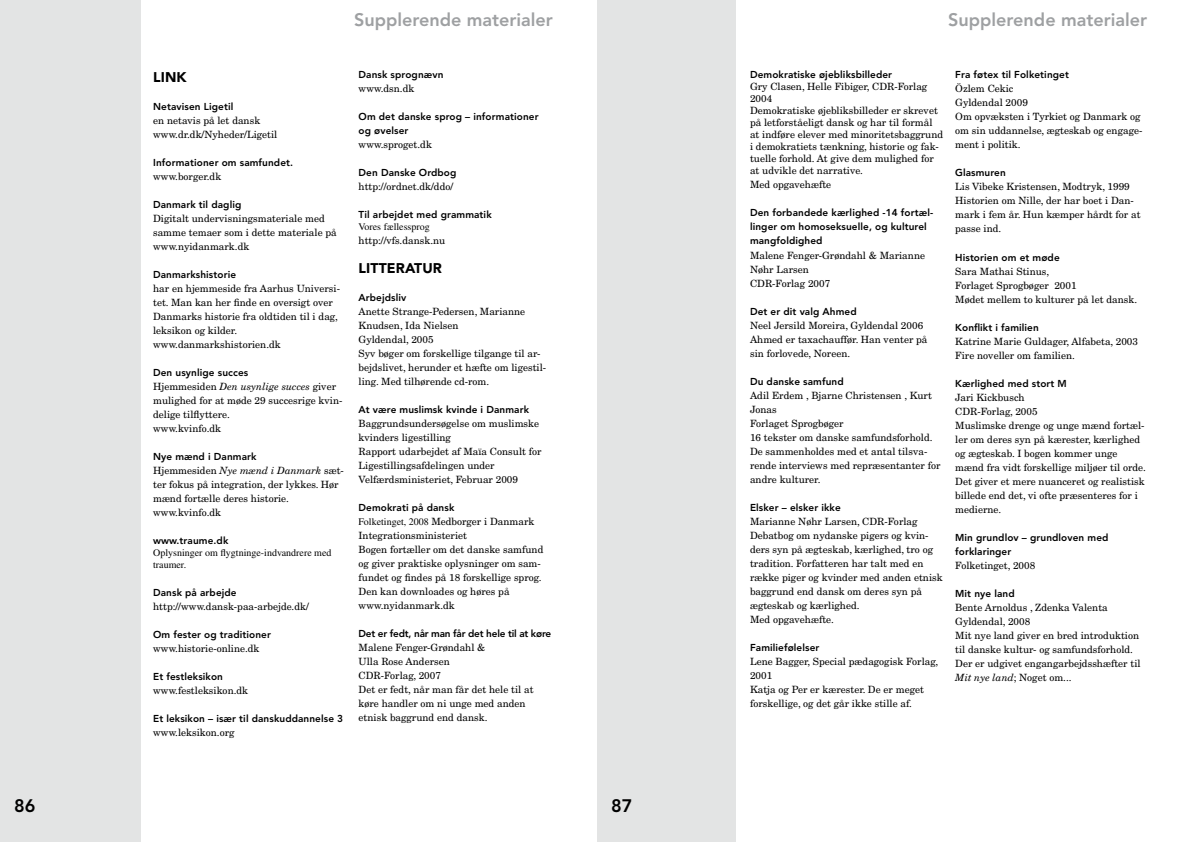
<style>
.page{position:relative;width:1191px;height:842px;background:#fff}
.page>*{position:absolute;margin:0;border:0;box-sizing:border-box;transform-origin:0 0}
.t1{font:800 18px "Avenir";color:#9ea0a2}
.t2{font:800 18px "Avenir";color:#000}
.t3{font:900 14px "Avenir";letter-spacing:.01em;color:#000}
.t4{font:10px/14px "New Century Schlbk";color:#000}
.t5{font:800 10px/14px "Avenir";letter-spacing:.01em;color:#000}
.t6{font:10px/12px "Times";color:#000}
.t7{font:800 10px "Avenir";letter-spacing:-.02em;color:#000}
.s1{font-style:italic}
.s2{font-family:"Times"}
</style>
<div class="page">
<div style="left:597px;top:0;width:139px;height:842px;background:#e3e4e4"></div>
<div style="left:0;top:0;width:140px;height:842px;background:#e3e4e4"></div>
<h1 class="t1" style="left:354px;top:9px;width:200px">Supplerende materialer</h1>
<h1 class="t1" style="left:948px;top:9px;width:200px">Supplerende materialer</h1>
<h2 class="t3" style="left:153px;top:68px;width:33px">LINK</h2>
<p class="t5" style="left:153px;top:99px;width:82px">N etavisen Ligetil</p>
<p class="t4" style="left:153px;top:113px;width:126px">en netavis på let dansk www.dr.dk/Nyheder/Ligetil</p>
<p class="t5" style="left:153px;top:155px;width:141px">Informationer om samfundet.</p>
<p class="t4" style="left:153px;top:169px;width:70px">www.borger.dk</p>
<p class="t5" style="left:153px;top:197px;width:90px">Danmark til daglig</p>
<p class="t4" style="left:153px;top:211px;width:185px">Digitalt undervisningsmateriale med samme temaer som i dette materiale på www.nyidanmark.dk</p>
<p class="t5" style="left:153px;top:267px;width:84px">Danmarkshistorie</p>
<p class="t4" style="left:153px;top:281px;width:188px">har en hjemmeside fra Aarhus Universi&shy;tet. Man kan her finde en oversigt over Danmarks historie fra oldtiden til i dag, leksikon og kilder. www.danmarkshistorien.dk</p>
<p class="t5" style="left:153px;top:365px;width:97px">Den usynlige succes</p>
<p class="t4" style="left:153px;top:379px;width:191px">Hjemmesiden <span class="s1">Den usynlige succes</span> giver mulighed for at møde 29 succesrige kvin&shy;delige tilflyttere.<br>www.kvinfo.dk</p>
<p class="t5" style="left:153px;top:449px;width:105px">Nye mænd i Danmark</p>
<p class="t4" style="left:153px;top:463px;width:192px">Hjemmesiden <span class="s1">Nye mænd i Danmark</span> sæt&shy;ter fokus på integration, der lykkes. Hør mænd fortælle deres historie. www.kvinfo.dk</p>
<p class="t5" style="left:153px;top:533px;width:77px">www.traume.dk</p>
<p class="t6" style="left:153px;top:546px;width:180px">Oplysninger om flygtninge-indvandrere med traumer.</p>
<p class="t5" style="left:153px;top:585px;width:85px">Dansk på arbejde</p>
<p class="t4" style="left:153px;top:599px;width:157px">http://www.dansk-paa-arbejde.dk/</p>
<p class="t5" style="left:153px;top:627px;width:119px">Om fester og traditioner</p>
<p class="t4" style="left:153px;top:641px;width:108px">www.historie-online.dk</p>
<p class="t5" style="left:153px;top:669px;width:71px">Et festleksikon</p>
<p class="t4" style="left:153px;top:683px;width:97px">www.festleksikon.dk</p>
<p class="t5" style="left:153px;top:711px;width:192px">Et leksikon – især til danskuddannelse 3</p>
<p class="t4" style="left:153px;top:725px;width:83px">www.leksikon.org</p>
<p class="t5" style="left:358px;top:68px;width:86px">Dansk sprognævn</p>
<p class="t4" style="left:358px;top:82px;width:57px">www.dsn.dk</p>
<p class="t5" style="left:358px;top:110px;width:182px">Om det danske sprog – informationer og øvelser</p>
<p class="t4" style="left:358px;top:138px;width:75px">www.sproget.dk</p>
<p class="t5" style="left:358px;top:166px;width:99px">Den Danske Ordbog</p>
<p class="t4" style="left:358px;top:180px;width:96px">http://ordnet.dk/ddo/</p>
<p class="t5" style="left:358px;top:208px;width:135px">Til arbejdet med grammatik</p>
<p class="t6" style="left:358px;top:221px;width:73px">Vores fællessprog</p>
<p class="t4" style="left:358px;top:234px;width:88px">http://vfs.dansk.nu</p>
<h2 class="t3" style="left:358px;top:259px;width:17px">LITTER</h2>
<h2 class="t3" style="left:405px;top:259px;width:20px">ATUR</h2>
<p class="t5" style="left:358px;top:290px;width:49px">Arbejdsliv</p>
<p class="t4" style="left:358px;top:304px;width:189px">Anette Strange-Pedersen, Marianne<br>Knudsen, Ida Nielsen<br>Gyldendal, 2005<br>Syv bøger om forskellige tilgange til ar&shy;bejdslivet, herunder et hæfte om ligestil&shy;ling. Med tilhørende cd-rom.</p>
<p class="t5" style="left:358px;top:402px;width:172px">At være muslimsk kvinde i Danmark</p>
<p class="t4" style="left:358px;top:416px;width:184px">Baggrundsundersøgelse om muslimske kvinders ligestilling<br>Rapport udarbejdet af Maïa Consult for Ligestillingsafdelingen under Velfærdsministeriet, Februar 2009</p>
<p class="t5" style="left:358px;top:500px;width:97px">Demokrati på dansk</p>
<p class="t4" style="left:358px;top:514px;width:186px"><span class="s2">Folketinget, 2008</span> Medborger i Danmark Integrationsministeriet<br>Bogen fortæller om det danske samfund og giver praktiske oplysninger om sam&shy;fundet og findes på 18 forskellige sprog.<br>Den kan downloades og høres på www.nyidanmark.dk</p>
<p class="t7" style="left:358px;top:627px;width:194px">Det er fedt, når man får det hele til at køre</p>
<p class="t4" style="left:358px;top:640px;width:177px">Malene Fenger-Grøndahl &amp;<br>Ulla Rose Andersen<br>CDR-Forlag, 2007<br>Det er fedt, når man får det hele til at køre handler om ni unge med anden etnisk baggrund end dansk.</p>
<p class="t5" style="left:750px;top:68px;width:144px">Demokratiske øjebliksbilleder</p>
<p class="t4" style="left:750px;top:81px;width:195px;line-height:12px">Gry Clasen, Helle Fibiger, CDR-Forlag 2004<br>Demokratiske øjebliksbilleder er skrevet på letforståeligt dansk og har til formål at indføre elever med minoritetsbaggrund i demokratiets tænkning, historie og fak&shy;tuelle forhold. At give dem mulighed for at udvikle det narrative.</p>
<p class="t4" style="left:750px;top:178px;width:83px">Med opgavehæfte</p>
<p class="t5" style="left:750px;top:206px;width:185px">Den forbandede kærlighed -14 fortæl&shy;linger om homoseksuelle, og kulturel mangfoldighed</p>
<p class="t4" style="left:750px;top:248px;width:177px">Malene Fenger-Grøndahl &amp; Marianne<br>Nøhr Larsen<br>CDR-Forlag 2007</p>
<p class="t5" style="left:750px;top:304px;width:108px">Det er dit valg Ahmed</p>
<p class="t4" style="left:750px;top:318px;width:179px">Neel Jersild Moreira, Gyldendal 2006<br>Ahmed er taxachauffør. Han venter på sin forlovede, Noreen.</p>
<p class="t5" style="left:750px;top:374px;width:95px">Du danske samfund</p>
<p class="t4" style="left:750px;top:388px;width:192px">Adil Erdem , Bjarne Christensen , Kurt<br>Jonas<br>Forlaget Sprogbøger<br>16 tekster om danske samfundsforhold.<br>De sammenholdes med et antal tilsva&shy;rende interviews med repræsentanter for andre kulturer.</p>
<p class="t5" style="left:750px;top:500px;width:92px">Elsker – elsker ikke</p>
<p class="t4" style="left:750px;top:514px;width:194px">Marianne Nøhr Larsen, CDR-Forlag<br>Debatbog om nydanske pigers og kvin&shy;ders syn på ægteskab, kærlighed, tro og tradition. Forfatteren har talt med en række piger og kvinder med anden etnisk baggrund end dansk om deres syn på ægteskab og kærlighed.<br>Med opgavehæfte.</p>
<p class="t5" style="left:750px;top:640px;width:71px">Familiefølelser</p>
<p class="t4" style="left:750px;top:654px;width:190px">Lene Bagger, Special pædagogisk Forlag,<br>2001<br>Katja og Per er kærester. De er meget forskellige, og det går ikke stille af.</p>
<p class="t5" style="left:955px;top:68px;width:115px">Fra føtex til Folketinget</p>
<p class="t4" style="left:955px;top:82px;width:189px">Özlem Cekic<br>Gyldendal 2009<br>Om opvæksten i Tyrkiet og Danmark og om sin uddannelse, ægteskab og engage&shy;ment i politik.</p>
<p class="t5" style="left:955px;top:166px;width:52px">Glasmuren</p>
<p class="t4" style="left:955px;top:180px;width:187px">Lis Vibeke Kristensen, Modtryk, 1999<br>Historien om Nille, der har boet i Dan&shy;mark i fem år. Hun kæmper hårdt for at passe ind.</p>
<p class="t5" style="left:955px;top:250px;width:106px">Historien om et møde</p>
<p class="t4" style="left:955px;top:264px;width:183px">Sara Mathai Stinus,<br>Forlaget Sprogbøger 2001<br>Mødet mellem to kulturer på let dansk.</p>
<p class="t5" style="left:955px;top:320px;width:85px">Konflikt i familien</p>
<p class="t4" style="left:955px;top:334px;width:184px">Katrine Marie Guldager, Alfabeta, 2003<br>Fire noveller om familien.</p>
<p class="t5" style="left:955px;top:376px;width:113px">Kærlighed med stort M</p>
<p class="t4" style="left:955px;top:390px;width:192px">Jari Kickbusch<br>CDR-Forlag, 2005<br>Muslimske drenge og unge mænd fortæl&shy;ler om deres syn på kærester, kærlighed og ægteskab. I bogen kommer unge mænd fra vidt forskellige miljøer til orde.<br>Det giver et mere nuanceret og realistisk billede end det, vi ofte præsenteres for i medierne.</p>
<p class="t5" style="left:955px;top:530px;width:155px">Min grundlov – grundloven med forklaringer</p>
<p class="t4" style="left:955px;top:558px;width:82px">Folketinget, 2008</p>
<p class="t5" style="left:955px;top:586px;width:61px">Mit nye land</p>
<p class="t4" style="left:955px;top:600px;width:187px">Bente Arnoldus , Zdenka Valenta<br>Gyldendal, 2008<br>Mit nye land giver en bred introduktion til danske kultur- og samfundsforhold.<br>Der er udgivet engangarbejdsshæfter til<br><span class="s1">Mit nye land</span>; Noget om...</p>
<h1 class="t2" style="left:14px;top:795px;width:23px">86</h1>
<h1 class="t2" style="left:611px;top:795px;width:23px">87</h1>
</div>
